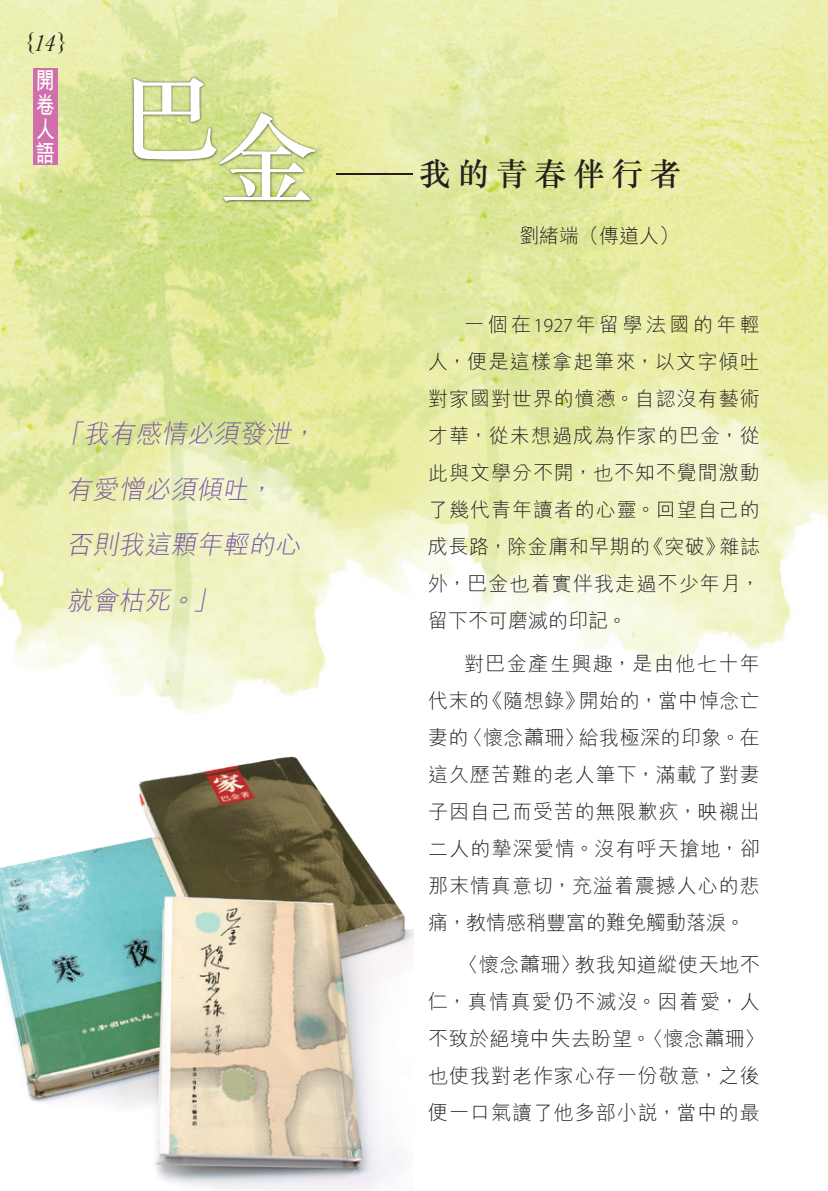
<style>
.page{position:relative;width:828px;height:1191px;background:#fff}
.page>*{position:absolute;margin:0;border:0;box-sizing:border-box;transform-origin:0 0}
._2012_newsletter_hei{font:500 102px "M Sung HK";color:#fff}
._2012_newsletter_hei-2{font:500 32px "M Sung HK";letter-spacing:.2em;color:#231f20}
._2012_newsletter_tex{font:italic 300 26px "M Hei HK";color:#7b5aa5}
._2012_眉題{font:700 24px/24px "M Hei HK";color:#fff;text-align:justify;scale:.8 1}
._2012_number{font:italic 24px "Baskerville";color:#231f20}
._2012_newsletter_tex-2{font:300 20px/37px "M Hei HK";letter-spacing:.05em;color:#231f20;text-align:justify}
._2012_name_sung{font:300 20px "M Hei HK";color:#231f20}
.s1{font-family:"M Hei HK";font-weight:800;font-size:38px}
.s2{font-family:"Myriad Pro"}
</style>
<div class="page">
<img style="left:0;top:0;width:828px;height:712px">
<img style="left:0;top:756px;width:414px;height:435px">
<div style="left:131px;top:76px;width:88px;height:86px;background:#231f20;opacity:.75"></div>
<div style="left:217px;top:110px;width:100px;height:94px;background:#231f20;opacity:.75"></div>
<div style="left:33px;top:68px;width:25px;height:96px;background:#d06fac"></div>
<p class="_2012_number" style="left:24px;top:28px;width:44px">{14}</p>
<p class="_2012_眉題" style="left:36px;top:67px;width:24px">開卷人語</p>
<p class="_2012_newsletter_hei" style="left:119px;top:49px;width:104px">巴</p>
<p class="_2012_newsletter_hei" style="left:216px;top:90px;width:103px">金</p>
<p class="_2012_newsletter_hei-2" style="left:336px;top:152px;width:347px"><span class="s1">—</span>我的青春伴行者</p>
<p class="_2012_name_sung" style="left:519px;top:221px;width:161px">劉緒端（傳道人）</p>
<p class="_2012_newsletter_tex" style="left:57px;top:415px;width:266px">「我有感情必須發泄，</p>
<p class="_2012_newsletter_tex" style="left:66px;top:471px;width:214px">有愛憎必須傾吐，</p>
<p class="_2012_newsletter_tex" style="left:66px;top:526px;width:242px">否則我這顆年輕的心</p>
<p class="_2012_newsletter_tex" style="left:66px;top:582px;width:160px">就會枯死。」</p>
<p class="_2012_newsletter_tex-2" style="left:428px;top:305px;width:333px;text-indent:36px">一個在<span class="s2">1927</span>年留學法國的年輕人，便是這樣拿起筆來，以文字傾吐對家國對世界的憤懣。自認沒有藝術才華，從未想過成為作家的巴金，從此與文學分不開，也不知不覺間激動了幾代青年讀者的心靈。回望自己的成長路，除金庸和早期的《突破》雜誌外，巴金也着實伴我走過不少年月，留下不可磨滅的印記。</p>
<p class="_2012_newsletter_tex-2" style="left:428px;top:644px;width:333px;text-indent:36px">對巴金產生興趣，是由他七十年代末的《隨想錄》開始的，當中悼念亡妻的〈懷念蕭珊〉給我極深的印象。在這久歷苦難的老人筆下，滿載了對妻子因自己而受苦的無限歉疚，映襯出二人的摯深愛情。沒有呼天搶地，卻那末情真意切，充溢着震撼人心的悲痛，教情感稍豐富的難免觸動落淚。</p>
<p class="_2012_newsletter_tex-2" style="left:428px;top:945px;width:338px;text-align:left;text-indent:30px">〈懷念蕭珊〉教我知道縱使天地不仁，真情真愛仍不滅沒。因着愛，人不致於絕境中失去盼望。〈懷念蕭珊〉也使我對老作家心存一份敬意，之後便一口氣讀了他多部小說，當中的最</p>
</div>
